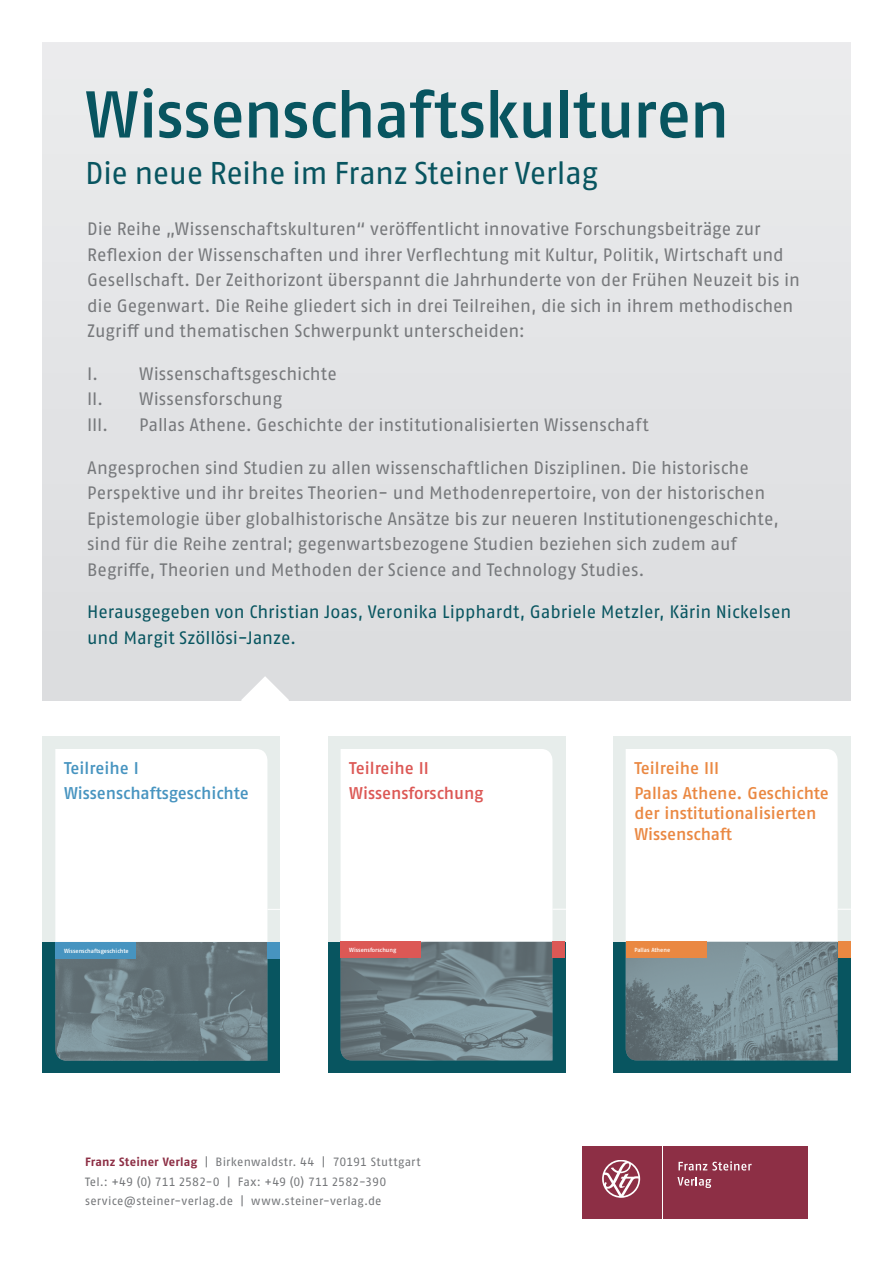
<style>
.page{position:relative;width:893px;height:1263px;background:#fff}
.page>*{position:absolute;margin:0;border:0;box-sizing:border-box;transform-origin:0 0}
.fl_Ueberschrift_Kopi{font:500 66px "Fago Pro";letter-spacing:-.015em;color:#085560}
.fl_Ueberschrift_Kopi-2{font:31.5px "Fago Pro";letter-spacing:-.02em;color:#085560}
.fl_Infotext_big{font:18px/25.5px "Fago Pro";color:#76787b}
.fl_Infotext_big-2{font:18px/25.5px "Fago Pro";letter-spacing:-.005em;color:#085560}
.t1{font:500 16.95px/20.4px "Fago Pro";color:#ea8842}
.t2{font:500 16.95px "Fago Pro";letter-spacing:-.005em;color:#4794c0}
.t3{font:500 16.95px "Fago Pro";letter-spacing:-.005em;color:#dc5855}
.fl_Adresse{font:12px "Fago Pro";letter-spacing:.015em;color:#76787b}
.fl_Adresse-2{font:12px "Fago Pro";letter-spacing:-.005em;color:#76787b}
.t4{font:500 6px "Fago Pro";letter-spacing:-.005em;color:#fff}
.s1{font-weight:700;color:#8d2f45}
</style>
<div class="page">
<div style="left:583px;top:1146px;width:79px;height:72px;background:#8d2f45"></div>
<div style="left:663px;top:1146px;width:145px;height:72px;background:#8d2f45"></div>
<svg style="left:678px;top:1161px;width:74px;height:9px"></svg>
<svg style="left:677px;top:1177px;width:34px;height:11px"></svg>
<svg style="left:602px;top:1160px;width:38px;height:38px"></svg>
<div style="left:43px;top:43px;width:807px;height:657px;background:#e3e4e6"></div>
<div style="left:43px;top:942px;width:237px;height:130px;background:#085560"></div>
<div style="left:43px;top:736px;width:237px;height:206px;background:#e7edeb"></div>
<svg style="left:55px;top:749px;width:225px;height:312px;background:#c3cbcf"></svg>
<div style="left:267px;top:942px;width:13px;height:16px;background:#4794c0"></div>
<div style="left:613px;top:942px;width:237px;height:130px;background:#085560"></div>
<div style="left:613px;top:736px;width:237px;height:206px;background:#e7edeb"></div>
<svg style="left:626px;top:749px;width:224px;height:311px;background:#cbd1d2"></svg>
<div style="left:838px;top:942px;width:12px;height:16px;background:#ea8842"></div>
<div style="left:328px;top:942px;width:237px;height:130px;background:#085560"></div>
<div style="left:328px;top:736px;width:237px;height:206px;background:#e7edeb"></div>
<svg style="left:341px;top:749px;width:224px;height:311px;background:#c8ced0"></svg>
<div style="left:552px;top:942px;width:13px;height:16px;background:#dc5855"></div>
<svg style="left:241px;top:677px;width:47px;height:24px"></svg>
<p class="fl_Ueberschrift_Kopi" style="left:85px;top:75px;width:646px">Wissenschaftskulturen</p>
<p class="fl_Ueberschrift_Kopi-2" style="left:85px;top:154px;width:514px">Die neue Reihe im Franz Steiner Verlag</p>
<p class="fl_Infotext_big" style="left:87px;top:216px;width:714px">Die Reihe „Wissenschaftskulturen“ veröffentlicht innovative Forschungsbeiträge zur Reflexion der Wissenschaften und ihrer Verflechtung mit Kultur, Politik, Wirtschaft und Gesellschaft. Der Zeithorizont überspannt die Jahrhunderte von der Frühen Neuzeit bis in die Gegenwart. Die Reihe gliedert sich in drei Teilreihen, die sich in ihrem methodischen Zugriff und thematischen Schwerpunkt unterscheiden:</p>
<p class="fl_Infotext_big" style="left:87px;top:361px;width:251px">I. Wissenschaftsgeschichte</p>
<p class="fl_Infotext_big" style="left:87px;top:386px;width:196px">II. Wissensforschung</p>
<p class="fl_Infotext_big" style="left:87px;top:412px;width:23px">III.</p>
<p class="fl_Infotext_big" style="left:139px;top:412px;width:511px">Pallas Athene. Geschichte der institutionalisierten Wissenschaft</p>
<p class="fl_Infotext_big" style="left:87px;top:454px;width:693px">Angesprochen sind Studien zu allen wissenschaftlichen Disziplinen. Die historische Perspektive und ihr breites Theorien- und Methodenrepertoire, von der historischen Epistemologie über globalhistorische Ansätze bis zur neueren Institutionengeschichte, sind für die Reihe zentral; gegenwartsbezogene Studien beziehen sich zudem auf Begriffe, Theorien und Methoden der Science and Technology Studies.</p>
<p class="fl_Infotext_big-2" style="left:87px;top:599px;width:706px">Herausgegeben von Christian Joas, Veronika Lipphardt, Gabriele Metzler, Kärin Nickelsen und Margit Szöllösi-Janze.</p>
<p class="t2" style="left:64px;top:757px;width:76px">Teilreihe I</p>
<p class="t3" style="left:349px;top:757px;width:81px">Teilreihe II</p>
<p class="t1" style="left:634px;top:757px;width:86px">Teilreihe III</p>
<p class="t2" style="left:64px;top:783px;width:186px">Wissenschaftsgeschichte</p>
<p class="t3" style="left:349px;top:783px;width:136px">Wissensforschung</p>
<p class="t1" style="left:634px;top:783px;width:196px">Pallas Athene. Geschichte der institutionalisierten<br>Wissenschaft</p>
<p class="t4" style="left:64px;top:947px;width:66px">Wissenschaftsgeschichte</p>
<p class="t4" style="left:349px;top:946px;width:48px">Wissensforschung</p>
<p class="t4" style="left:634px;top:947px;width:37px">Pallas Athene</p>
<p class="fl_Adresse" style="left:85px;top:1155px;width:337px"><span class="s1">Franz Steiner Verlag</span> | Birkenwaldstr. 44 | 70191 Stuttgart</p>
<p class="fl_Adresse-2" style="left:85px;top:1174px;width:303px">Tel.: +49 (0) 711 2582-0 | Fax: +49 (0) 711 2582-390</p>
<p class="fl_Adresse" style="left:85px;top:1194px;width:298px">service@steiner-verlag.de | www.steiner-verlag.de</p>
</div>
